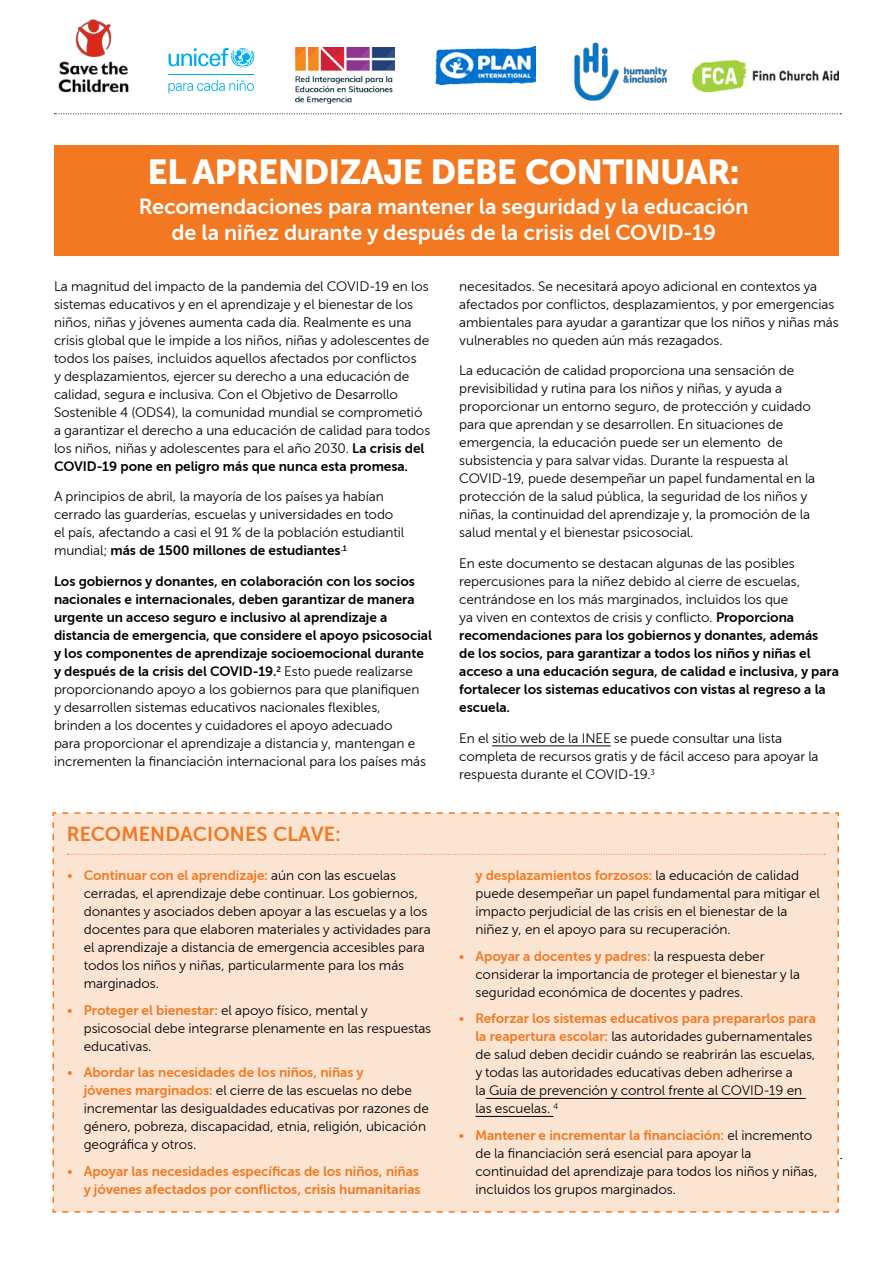
<style>
.page{position:relative;width:893px;height:1263px;background:#fff}
.page>*{position:absolute;margin:0;border:0;box-sizing:border-box;transform-origin:0 0}
.t1{font:34.5px "Museo Sans Cyrl 900";letter-spacing:-.01em;color:#fff}
.t2{font:21px/25.5px "Museo Sans Cyrl 700";letter-spacing:-.005em;color:#fff;text-align:center}
.t3{font:19.5px "Museo Sans Cyrl 700";letter-spacing:.01em;color:#f27921}
.t4{font:13.2px/18px "Museo Sans Cyrl 300";letter-spacing:-.005em;color:#000}
.t5{font:13.2px/18px "Museo Sans Cyrl 700";letter-spacing:-.005em;color:#000}
.t6{font:13.2px/18px "Museo Sans Cyrl 700";letter-spacing:-.005em;color:#f27921;text-align:right}
.s1{font-family:"Museo Sans Cyrl 700"}
.s2{font-family:"Museo Sans Cyrl 300"}
.s3{font-family:"Museo Sans Cyrl 300";color:#000}
.s4{color:#f27921}
.s5{font-family:"Museo Sans Cyrl 700";color:#f27921}
</style>
<div class="page">
<svg style="left:54px;top:113px;width:787px;height:1px"></svg>
<img style="left:58px;top:19px;width:71px;height:73px">
<img style="left:296px;top:47px;width:99px;height:56px">
<img style="left:436px;top:47px;width:100px;height:38px">
<img style="left:693px;top:60px;width:145px;height:31px">
<img style="left:574px;top:42px;width:93px;height:59px">
<hr style="left:492px;top:746px;width:119px;height:1px;background:#000">
<div style="left:54px;top:145px;width:785px;height:110px;background:#f27921"></div>
<div style="left:52px;top:812px;width:787px;height:401px;background:#fce4d3"></div>
<svg style="left:169px;top:48px;width:86px;height:20px"></svg>
<hr style="left:168px;top:74px;width:86px;height:1px;background:#00aeef">
<svg style="left:168px;top:80px;width:86px;height:14px"></svg>
<h1 class="t1" style="left:148px;top:153px;width:593px">EL APRENDIZAJE DEBE CONTINUAR:</h1>
<h2 class="t2" style="left:139px;top:194px;width:611px">Recomendaciones para mantener la seguridad y la educación de la niñez durante y después de la crisis del COVID-19</h2>
<p class="t4" style="left:54px;top:277px;width:378px">La magnitud del impacto de la pandemia del COVID-19 en los sistemas educativos y en el aprendizaje y el bienestar de los niños, niñas y jóvenes aumenta cada día. Realmente es una crisis global que le impide a los niños, niñas y adolescentes de todos los países, incluidos aquellos afectados por conflictos<br>y desplazamientos, ejercer su derecho a una educación de calidad, segura e inclusiva. Con el Objetivo de Desarrollo Sostenible 4 (ODS4), la comunidad mundial se comprometió a garantizar el derecho a una educación de calidad para todos los niños, niñas y adolescentes para el año 2030. <span class="s1">La crisis del</span></p>
<p class="t5" style="left:54px;top:457px;width:356px">COVID-19 pone en peligro más que nunca esta promesa.</p>
<p class="t4" style="left:54px;top:488px;width:352px">A principios de abril, la mayoría de los países ya habían cerrado las guarderías, escuelas y universidades en todo el país, afectando a casi el 91 % de la población estudiantil</p>
<p class="t5" style="left:54px;top:542px;width:294px"><span class="s2">mundial;</span> más de 1500 millones de estudiantes<sup>.1</sup></p>
<p class="t5" style="left:54px;top:572px;width:379px">Los gobiernos y donantes, en colaboración con los socios nacionales e internacionales, deben garantizar de manera urgente un acceso seguro e inclusivo al aprendizaje a distancia de emergencia, que considere el apoyo psicosocial y los componentes de aprendizaje socioemocional durante y después de la crisis del COVID-19.<sup>2</sup> <span class="s2">Esto puede realizarse</span></p>
<p class="t4" style="left:54px;top:680px;width:373px">proporcionando apoyo a los gobiernos para que planifiquen y desarrollen sistemas educativos nacionales flexibles, brinden a los docentes y cuidadores el apoyo adecuado<br>para proporcionar el aprendizaje a distancia y, mantengan e incrementen la financiación internacional para los países más</p>
<h3 class="t3" style="left:67px;top:823px;width:275px">RECOMENDACIONES CLAVE:</h3>
<p class="t6" style="left:67px;top:867px;width:331px"><span class="s2">•</span> Continuar con el aprendizaje: <span class="s3">aún con las escuelas</span></p>
<p class="t4" style="left:84px;top:885px;width:348px">cerradas, el aprendizaje debe continuar. Los gobiernos, donantes y asociados deben apoyar a las escuelas y a los docentes para que elaboren materiales y actividades para el aprendizaje a distancia de emergencia accesibles para todos los niños y niñas, particularmente para los más marginados.</p>
<p class="t4" style="left:84px;top:1001px;width:349px;text-indent:-17px"><span class="s4">•</span> <span class="s5">Proteger el bienestar:</span> el apoyo físico, mental y psicosocial debe integrarse plenamente en las respuestas educativas.</p>
<p class="t6" style="left:67px;top:1064px;width:298px"><span class="s2">•</span> Abordar las necesidades de los niños, niñas y</p>
<p class="t4" style="left:84px;top:1082px;width:347px"><span class="s5">jóvenes marginados:</span> el cierre de las escuelas no debe incrementar las desigualdades educativas por razones de género, pobreza, discapacidad, etnia, religión, ubicación geográfica y otros.</p>
<p class="t6" style="left:67px;top:1162px;width:355px"><span class="s2">•</span> Apoyar las necesidades específicas de los niños, niñas y jóvenes afectados por conflictos, crisis humanitarias</p>
<p class="t4" style="left:459px;top:277px;width:381px">necesitados. Se necesitará apoyo adicional en contextos ya afectados por conflictos, desplazamientos, y por emergencias ambientales para ayudar a garantizar que los niños y niñas más vulnerables no queden aún más rezagados.</p>
<p class="t4" style="left:459px;top:362px;width:358px">La educación de calidad proporciona una sensación de previsibilidad y rutina para los niños y niñas, y ayuda a proporcionar un entorno seguro, de protección y cuidado para que aprendan y se desarrollen. En situaciones de emergencia, la educación puede ser un elemento de subsistencia y para salvar vidas. Durante la respuesta al COVID-19, puede desempeñar un papel fundamental en la protección de la salud pública, la seguridad de los niños y niñas, la continuidad del aprendizaje y, la promoción de la salud mental y el bienestar psicosocial.</p>
<p class="t4" style="left:459px;top:555px;width:342px">En este documento se destacan algunas de las posibles repercusiones para la niñez debido al cierre de escuelas, centrándose en los más marginados, incluidos los que ya viven en contextos de crisis y conflicto. <span class="s1">Proporciona</span></p>
<p class="t5" style="left:459px;top:626px;width:381px">recomendaciones para los gobiernos y donantes, además<br>de los socios, para garantizar a todos los niños y niñas el acceso a una educación segura, de calidad e inclusiva, y para fortalecer los sistemas educativos con vistas al regreso a la escuela.</p>
<p class="t4" style="left:459px;top:729px;width:361px">En el sitio web de la INEE se puede consultar una lista completa de recursos gratis y de fácil acceso para apoyar la respuesta durante el COVID-19.<sup>3</sup></p>
<p class="t6" style="left:475px;top:867px;width:325px">y desplazamientos forzosos: <span class="s3">la educación de calidad</span></p>
<p class="t4" style="left:475px;top:885px;width:346px">puede desempeñar un papel fundamental para mitigar el impacto perjudicial de las crisis en el bienestar de la niñez y, en el apoyo para su recuperación.</p>
<p class="t6" style="left:458px;top:947px;width:308px"><span class="s2">•</span> Apoyar a docentes y padres: <span class="s3">la respuesta deber</span></p>
<p class="t4" style="left:475px;top:965px;width:326px">considerar la importancia de proteger el bienestar y la seguridad económica de docentes y padres.</p>
<p class="t6" style="left:458px;top:1010px;width:359px"><span class="s2">•</span> Reforzar los sistemas educativos para prepararlos para</p>
<p class="t4" style="left:475px;top:1028px;width:341px"><span class="s5">la reapertura escolar:</span> las autoridades gubernamentales de salud deben decidir cuándo se reabrirán las escuelas, y todas las autoridades educativas deben adherirse a<br>la Guía de prevención y control frente al COVID-19 en las escuelas. <sup>4</sup></p>
<p class="t6" style="left:458px;top:1126px;width:355px"><span class="s2">•</span> Mantener e incrementar la financiación: <span class="s3">el incremento</span></p>
<p class="t4" style="left:475px;top:1144px;width:344px">de la financiación será esencial para apoyar la continuidad del aprendizaje para todos los niños y niñas, incluidos los grupos marginados.</p>
</div>
